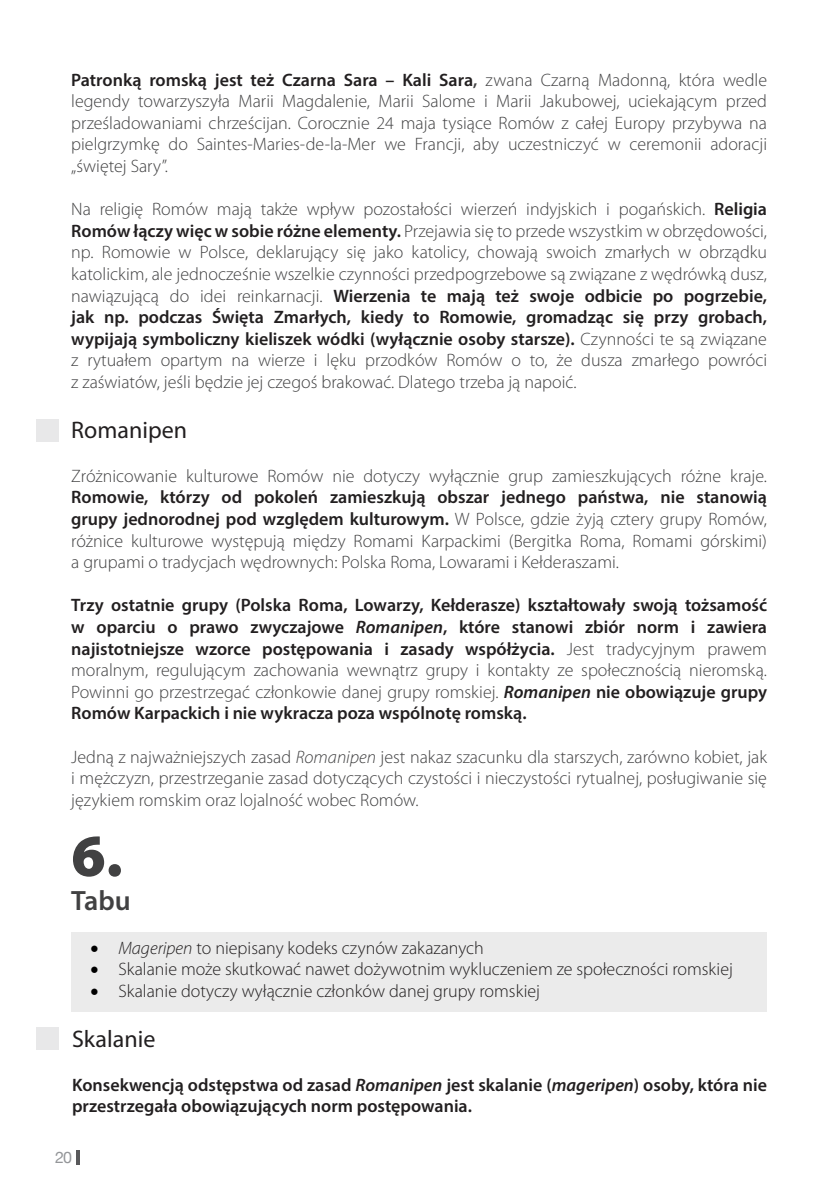
<style>
.page{position:relative;width:840px;height:1191px;background:#fff}
.page>*{position:absolute;margin:0;border:0;box-sizing:border-box;transform-origin:0 0}
.t1{font:900 60px "Myriad Pro";color:#414142}
.t2{font:600 28px "Myriad Pro";color:#414142}
.t3{font:24px "Myriad Pro";color:#221f20}
.t4{font:300 18px/21.6px "Myriad Pro";color:#414142;text-align:justify}
.t5{font:600 18px/21.6px "Myriad Pro";color:#221f20;text-align:justify}
.t6{font:300 18px "Myriad Pro";color:#221f20}
.t7{font:16px "Helvetica Neue";color:#949699}
.s1{font-weight:600;color:#221f20}
.s2{font-weight:600}
.s3{font-style:italic}
.s4{font-weight:300;color:#414142}
.s5{font-family:"Minion Pro";font-weight:400;font-size:24px;color:#000}
</style>
<div class="page">
<hr style="left:77px;top:1150px;width:3px;height:14px;background:#59595b">
<div style="left:36px;top:419px;width:23px;height:23px;background:#e8e8e9"></div>
<div style="left:71px;top:932px;width:695px;height:80px;background:#e8e8e9"></div>
<div style="left:36px;top:1027px;width:23px;height:23px;background:#e8e8e9"></div>
<p class="t4" style="left:71px;top:69px;width:697px"><span class="s1">Patronką romską jest też Czarna Sara – Kali Sara</span><span class="s2">,</span> zwana Czarną Madonną, która wedle legendy towarzyszyła Marii Magdalenie, Marii Salome i Marii Jakubowej, uciekającym przed prześladowaniami chrześcijan. Corocznie 24 maja tysiące Romów z całej Europy przybywa na pielgrzymkę do Saintes-Maries-de-la-Mer we Francji, aby uczestniczyć w ceremonii adoracji „świętej Sary”.</p>
<p class="t4" style="left:71px;top:199px;width:697px">Na religię Romów mają także wpływ pozostałości wierzeń indyjskich i pogańskich. <span class="s1">Religia Romów łączy więc w sobie różne elementy.</span> Przejawia się to przede wszystkim w obrzędowości, np. Romowie w Polsce, deklarujący się jako katolicy, chowają swoich zmarłych w obrządku katolickim, ale jednocześnie wszelkie czynności przedpogrzebowe są związane z wędrówką dusz, nawiązującą do idei reinkarnacji. <span class="s1">Wierzenia te mają też swoje odbicie po pogrzebie, jak np. podczas Święta Zmarłych, kiedy to Romowie, gromadząc się przy grobach, wypijają symboliczny kieliszek wódki (wyłącznie osoby starsze).</span> Czynności te są związane z rytuałem opartym na wierze i lęku przodków Romów o to, że dusza zmarłego powróci z zaświatów, jeśli będzie jej czegoś brakować. Dlatego trzeba ją napoić.</p>
<h3 class="t3" style="left:71px;top:415px;width:117px">Romanipen</h3>
<p class="t4" style="left:71px;top:465px;width:697px">Zróżnicowanie kulturowe Romów nie dotyczy wyłącznie grup zamieszkujących różne kraje.</p>
<p class="t4" style="left:71px;top:487px;width:697px"><span class="s1">Romowie, którzy od pokoleń zamieszkują obszar jednego państwa, nie stanowią grupy jednorodnej pod względem kulturowym.</span> W Polsce, gdzie żyją cztery grupy Romów, różnice kulturowe występują między Romami Karpackimi (Bergitka Roma, Romami górskimi) a grupami o tradycjach wędrownych: Polska Roma, Lowarami i Kełderaszami.</p>
<p class="t5" style="left:71px;top:594px;width:697px">Trzy ostatnie grupy (Polska Roma, Lowarzy, Kełderasze) kształtowały swoją tożsamość w oparciu o prawo zwyczajowe <span class="s3">Romanipen</span>, które stanowi zbiór norm i zawiera najistotniejsze wzorce postępowania i zasady współżycia. <span class="s4">Jest tradycyjnym prawem moralnym, regulującym zachowania wewnątrz grupy i kontakty ze społecznością nieromską.<br>Powinni go przestrzegać członkowie danej grupy romskiej.</span> <span class="s3">Romanipen</span> nie obowiązuje grupy Romów Karpackich i nie wykracza poza wspólnotę romską.</p>
<p class="t4" style="left:71px;top:746px;width:697px">Jedną z najważniejszych zasad <span class="s3">Romanipen</span> jest nakaz szacunku dla starszych, zarówno kobiet, jak i mężczyzn, przestrzeganie zasad dotyczących czystości i nieczystości rytualnej, posługiwanie się językiem romskim oraz lojalność wobec Romów.</p>
<h1 class="t1" style="left:71px;top:821px;width:53px">6.</h1>
<h2 class="t2" style="left:71px;top:882px;width:61px">Tabu</h2>
<p class="t6" style="left:90px;top:938px;width:395px"><span class="s5">•</span> <span class="s3">Mageripen</span> to niepisany kodeks czynów zakazanych</p>
<p class="t6" style="left:90px;top:959px;width:644px"><span class="s5">•</span> Skalanie może skutkować nawet dożywotnim wykluczeniem ze społeczności romskiej</p>
<p class="t6" style="left:90px;top:981px;width:451px"><span class="s5">•</span> Skalanie dotyczy wyłącznie członków danej grupy romskiej</p>
<h3 class="t3" style="left:72px;top:1024px;width:85px">Skalanie</h3>
<p class="t5" style="left:72px;top:1073px;width:696px">Konsekwencją odstępstwa od zasad <span class="s3">Romanipen</span> jest skalanie (<span class="s3">mageripen</span>) osoby, która nie przestrzegała obowiązujących norm postępowania.</p>
<p class="t7" style="left:55px;top:1145px;width:18px">20</p>
</div>
